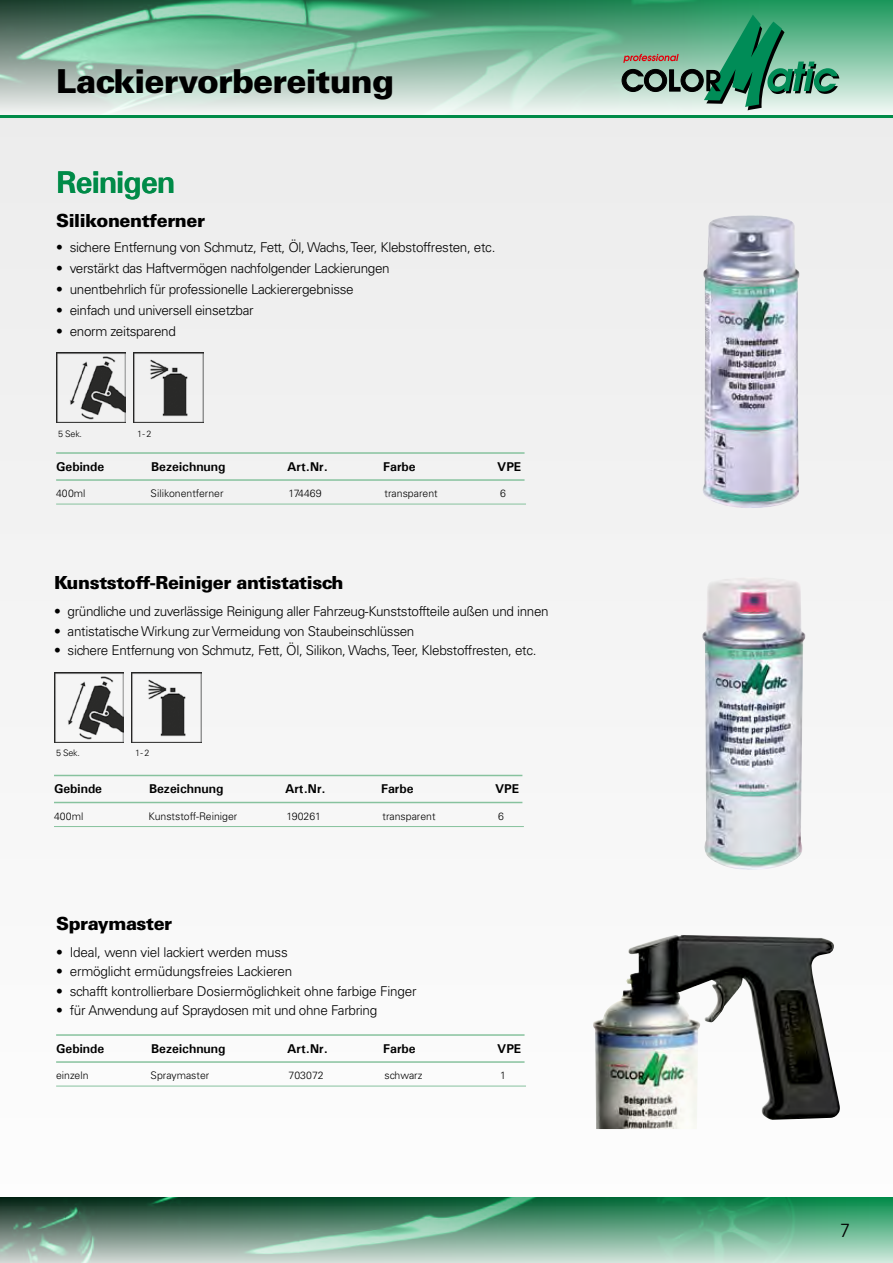
<style>
.page{position:relative;width:893px;height:1263px;background:#fff}
.page>*{position:absolute;margin:0;border:0;box-sizing:border-box;transform-origin:0 0}
.t1{font:900 33px "Univers LT";letter-spacing:-.025em;color:#000}
.t2{font:700 31.5px "Univers";letter-spacing:-.02em;color:#008b48}
.t3{font:900 18px "Univers LT";letter-spacing:-.025em;color:#000}
.t4{font:18px "Avant Gar Got Itc LTU";color:#000}
.t5{font:300 13.5px "Univers LT";letter-spacing:-.025em;color:#000}
.t6{font:700 12.75px "Univers";color:#000}
.t7{font:300 10.5px "Univers LT";color:#000}
.t8{font:300 9px "Univers LT";letter-spacing:-.025em;color:#000}
</style>
<div class="page">
<div style="left:0;top:0;width:893px;height:1198px;background:#f4f4f4"></div>
<div style="left:0;top:0;width:893px;height:120px;background:linear-gradient(to bottom,#1b975b,#fafcfb)"></div>
<img style="left:0;top:0;width:794px;height:120px">
<img style="left:0;top:1197px;width:893px;height:66px">
<hr style="left:0;top:115px;width:893px;height:3px;background:#008b48">
<svg style="left:622px;top:15px;width:217px;height:95px"></svg>
<img style="left:703px;top:215px;width:96px;height:293px">
<img style="left:702px;top:578px;width:103px;height:292px">
<hr style="left:56px;top:452px;width:469px;height:2px;background:#87c29e">
<hr style="left:56px;top:479px;width:469px;height:2px;background:#87c29e">
<hr style="left:56px;top:504px;width:470px;height:1px;background:#87c29e">
<img style="left:56px;top:353px;width:70px;height:70px">
<img style="left:134px;top:353px;width:70px;height:70px">
<hr style="left:54px;top:775px;width:468px;height:1px;background:#87c29e">
<hr style="left:54px;top:802px;width:468px;height:1px;background:#87c29e">
<hr style="left:54px;top:826px;width:470px;height:1px;background:#87c29e">
<img style="left:54px;top:672px;width:70px;height:70px">
<img style="left:132px;top:672px;width:70px;height:70px">
<hr style="left:56px;top:1034px;width:469px;height:2px;background:#87c29e">
<hr style="left:56px;top:1061px;width:469px;height:2px;background:#87c29e">
<hr style="left:56px;top:1086px;width:470px;height:1px;background:#87c29e">
<img style="left:593px;top:935px;width:247px;height:194px">
<h1 class="t1" style="left:56px;top:61px;width:339px">Lackiervorbereitung</h1>
<h2 class="t2" style="left:56px;top:162px;width:121px">Reinigen</h2>
<h3 class="t3" style="left:56px;top:209px;width:150px">Silikonentferner</h3>
<p class="t5" style="left:56px;top:239px;width:441px">• sichere Entfernung von Schmutz, Fett, Öl, Wachs, Teer, Klebstoffresten, etc.</p>
<p class="t5" style="left:56px;top:260px;width:335px">• verstärkt das Haftvermögen nachfolgender Lackierungen</p>
<p class="t5" style="left:56px;top:281px;width:299px">• unentbehrlich für professionelle Lackierergebnisse</p>
<p class="t5" style="left:56px;top:302px;width:199px">• einfach und universell einsetzbar</p>
<p class="t5" style="left:56px;top:323px;width:121px">• enorm zeitsparend</p>
<p class="t8" style="left:58px;top:428px;width:25px">5 Sek.</p>
<p class="t8" style="left:137px;top:428px;width:16px">1- 2</p>
<p class="t6" style="left:56px;top:459px;width:50px">Gebinde</p>
<p class="t6" style="left:151px;top:459px;width:76px">Bezeichnung</p>
<p class="t6" style="left:287px;top:459px;width:42px">Art.Nr.</p>
<p class="t6" style="left:383px;top:459px;width:34px">Farbe</p>
<p class="t6" style="left:497px;top:459px;width:26px">VPE</p>
<p class="t7" style="left:56px;top:487px;width:31px">400ml</p>
<p class="t7" style="left:151px;top:487px;width:74px">Silikonentferner</p>
<p class="t7" style="left:289px;top:487px;width:34px">174469</p>
<p class="t7" style="left:385px;top:487px;width:55px">transparent</p>
<p class="t7" style="left:500px;top:487px;width:7px">6</p>
<h3 class="t3" style="left:54px;top:572px;width:291px">Kunststoff-Reiniger antistatisch</h3>
<p class="t5" style="left:54px;top:603px;width:496px">• gründliche und zuverlässige Reinigung aller Fahrzeug-Kunststoffteile außen und innen</p>
<p class="t5" style="left:54px;top:623px;width:362px">• antistatische Wirkung zur Vermeidung von Staubeinschlüssen</p>
<p class="t5" style="left:54px;top:642px;width:484px">• sichere Entfernung von Schmutz, Fett, Öl, Silikon, Wachs, Teer, Klebstoffresten, etc.</p>
<p class="t8" style="left:56px;top:747px;width:25px">5 Sek.</p>
<p class="t8" style="left:135px;top:747px;width:16px">1- 2</p>
<p class="t6" style="left:54px;top:781px;width:50px">Gebinde</p>
<p class="t6" style="left:149px;top:781px;width:76px">Bezeichnung</p>
<p class="t6" style="left:285px;top:781px;width:42px">Art.Nr.</p>
<p class="t6" style="left:381px;top:781px;width:34px">Farbe</p>
<p class="t6" style="left:495px;top:781px;width:26px">VPE</p>
<p class="t7" style="left:54px;top:810px;width:31px">400ml</p>
<p class="t7" style="left:148px;top:810px;width:90px">Kunststoff-Reiniger</p>
<p class="t7" style="left:287px;top:810px;width:36px">190261</p>
<p class="t7" style="left:383px;top:810px;width:55px">transparent</p>
<p class="t7" style="left:498px;top:810px;width:7px">6</p>
<h3 class="t3" style="left:56px;top:912px;width:118px">Spraymaster</h3>
<p class="t5" style="left:56px;top:944px;width:233px">• Ideal, wenn viel lackiert werden muss</p>
<p class="t5" style="left:56px;top:963px;width:238px">• ermöglicht ermüdungsfreies Lackieren</p>
<p class="t5" style="left:56px;top:983px;width:362px">• schafft kontrollierbare Dosiermöglichkeit ohne farbige Finger</p>
<p class="t5" style="left:56px;top:1002px;width:323px">• für Anwendung auf Spraydosen mit und ohne Farbring</p>
<p class="t6" style="left:56px;top:1040px;width:50px">Gebinde</p>
<p class="t6" style="left:151px;top:1040px;width:76px">Bezeichnung</p>
<p class="t6" style="left:287px;top:1040px;width:42px">Art.Nr.</p>
<p class="t6" style="left:383px;top:1040px;width:34px">Farbe</p>
<p class="t6" style="left:497px;top:1040px;width:26px">VPE</p>
<p class="t7" style="left:56px;top:1069px;width:34px">einzeln</p>
<p class="t7" style="left:151px;top:1069px;width:60px">Spraymaster</p>
<p class="t7" style="left:289px;top:1069px;width:37px">703072</p>
<p class="t7" style="left:385px;top:1069px;width:39px">schwarz</p>
<p class="t7" style="left:500px;top:1069px;width:7px">1</p>
<h3 class="t4" style="left:840px;top:1219px;width:11px">7</h3>
</div>
